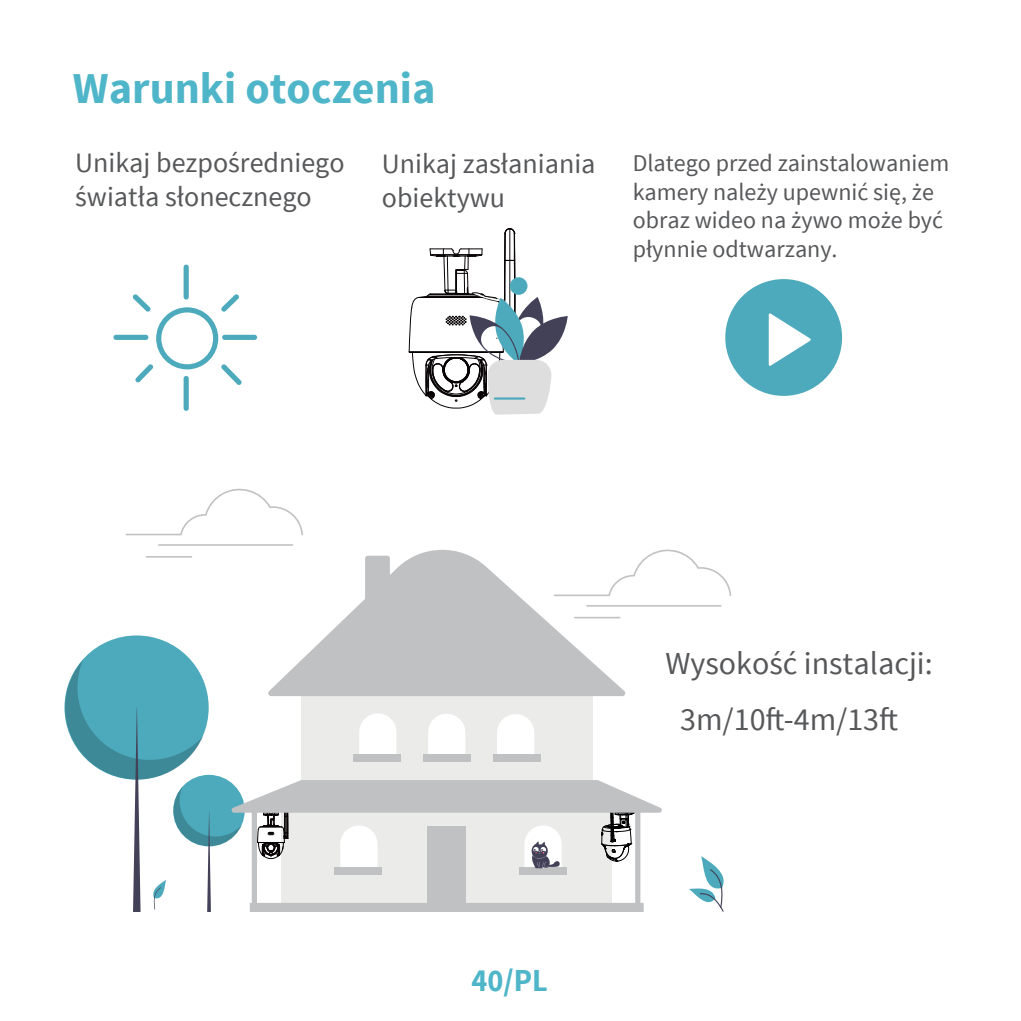
<style>
.page{position:relative;width:1021px;height:1021px;background:#fff}
.page>*{position:absolute;margin:0;border:0;box-sizing:border-box;transform-origin:0 0}
.t1{font:700 44px "Source Sans Pro";color:#4fb5c8}
.t2{font:32px "Source Sans Pro";color:#57585a}
.t3{font:700 32px "Source Sans Pro";color:#4fb5c8;scale:.95 1}
.t4{font:28px/33.6px "Source Sans Pro";color:#57585a}
.t5{font:24px/28.8px "Source Sans Pro";color:#57585a}
</style>
<div class="page">
<div style="left:64px;top:635px;width:145px;height:144px;background:#4daabc;border-radius:50%"></div>
<div style="left:301px;top:690px;width:291px;height:90px;background:#ebebea"></div>
<svg style="left:268px;top:549px;width:357px;height:147px;fill:#c0c1c3"></svg>
<svg style="left:359px;top:713px;width:37px;height:40px"></svg>
<svg style="left:428px;top:714px;width:37px;height:39px"></svg>
<svg style="left:497px;top:714px;width:37px;height:39px"></svg>
<div style="left:353px;top:753px;width:48px;height:8px;background:#c0c1c3"></div>
<div style="left:423px;top:753px;width:48px;height:8px;background:#c0c1c3"></div>
<div style="left:493px;top:753px;width:48px;height:8px;background:#c0c1c3"></div>
<svg style="left:125px;top:488px;width:178px;height:47px"></svg>
<svg style="left:158px;top:544px;width:135px;height:2px"></svg>
<svg style="left:146px;top:556px;width:46px;height:1px"></svg>
<svg style="left:553px;top:549px;width:178px;height:47px"></svg>
<svg style="left:586px;top:605px;width:135px;height:1px"></svg>
<svg style="left:574px;top:616px;width:46px;height:2px"></svg>
<svg style="left:65px;top:659px;width:166px;height:253px"></svg>
<svg style="left:689px;top:856px;width:35px;height:42px"></svg>
<svg style="left:699px;top:892px;width:25px;height:20px"></svg>
<svg style="left:231px;top:780px;width:430px;height:132px"></svg>
<div style="left:184px;top:264px;width:5px;height:35px;background:#4daabc;border-radius:3px"></div>
<div style="left:113px;top:335px;width:35px;height:5px;background:#4daabc;border-radius:3px"></div>
<div style="left:222px;top:335px;width:35px;height:5px;background:#4daabc;border-radius:3px"></div>
<svg style="left:133px;top:294px;width:109px;height:91px"></svg>
<div style="left:184px;top:376px;width:5px;height:35px;background:#4daabc;border-radius:3px"></div>
<svg style="left:408px;top:228px;width:159px;height:187px"></svg>
<hr style="left:494px;top:397px;width:31px;height:2px;background:#4daabc">
<div style="left:725px;top:279px;width:117px;height:117px;background:#4daabc;border-radius:50%"></div>
<svg style="left:768px;top:313px;width:42px;height:53px"></svg>
<h1 class="t1" style="left:73px;top:61px;width:364px">Warunki otoczenia</h1>
<p class="t4" style="left:75px;top:146px;width:271px">Unikaj bezpośredniego światła słonecznego</p>
<p class="t4" style="left:382px;top:148px;width:215px">Unikaj zasłaniania obiektywu</p>
<p class="t5" style="left:632px;top:149px;width:318px">Dlatego przed zainstalowaniem kamery należy upewnić się, że obraz wideo na żywo może być płynnie odtwarzany.</p>
<h2 class="t3" style="left:471px;top:960px;width:82px">40/PL</h2>
<h2 class="t2" style="left:665px;top:643px;width:269px">Wysokość instalacji:</h2>
<h2 class="t2" style="left:680px;top:699px;width:220px">3m/10ft-4m/13ft</h2>
</div>
